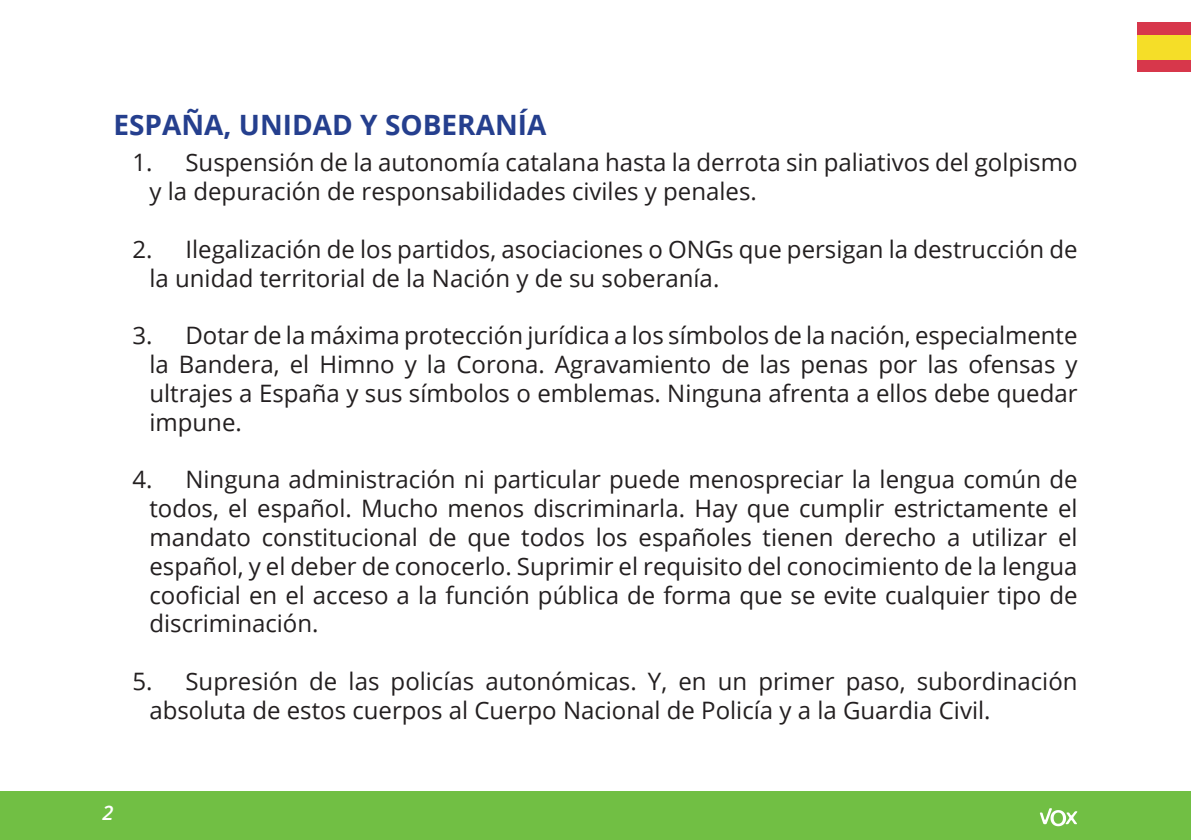
<style>
.page{position:relative;width:1191px;height:840px;background:#fff}
.page>*{position:absolute;margin:0;border:0;box-sizing:border-box;transform-origin:0 0}
.t1{font:700 28px "Open Sans";color:#253f8e}
.t2{font:24px/28.8px "Open Sans";color:#231f20}
.t3{font:italic 600 20px "Open Sans";color:#fff}
</style>
<div class="page">
<div style="left:0;top:791px;width:1191px;height:48px;background:#71bf44"></div>
<div style="left:1137px;top:23px;width:54px;height:49px;background:#d7374b"></div>
<div style="left:1137px;top:35px;width:54px;height:25px;background:#f5de28"></div>
<svg style="left:1039px;top:808px;width:38px;height:17px"></svg>
<p class="t1" style="left:113px;top:105px;width:434px">ESPAÑA, UNIDAD Y SOBERANÍA</p>
<p class="t2" style="left:149px;top:147px;width:929px;text-indent:-17px">1. Suspensión de la autonomía catalana hasta la derrota sin paliativos del golpismo y la depuración de responsabilidades civiles y penales.</p>
<p class="t2" style="left:149px;top:234px;width:929px;text-indent:-17px">2. Ilegalización de los partidos, asociaciones o ONGs que persigan la destrucción de la unidad territorial de la Nación y de su soberanía.</p>
<p class="t2" style="left:149px;top:320px;width:929px;text-align:justify;text-indent:-17px">3. Dotar de la máxima protección jurídica a los símbolos de la nación, especialmente la Bandera, el Himno y la Corona. Agravamiento de las penas por las ofensas y ultrajes a España y sus símbolos o emblemas. Ninguna afrenta a ellos debe quedar impune.</p>
<p class="t2" style="left:149px;top:464px;width:929px;text-align:justify;text-indent:-17px">4. Ninguna administración ni particular puede menospreciar la lengua común de todos, el español. Mucho menos discriminarla. Hay que cumplir estrictamente el mandato constitucional de que todos los españoles tienen derecho a utilizar el español, y el deber de conocerlo. Suprimir el requisito del conocimiento de la lengua cooficial en el acceso a la función pública de forma que se evite cualquier tipo de discriminación.</p>
<p class="t2" style="left:149px;top:666px;width:929px;text-indent:-17px">5. Supresión de las policías autonómicas. Y, en un primer paso, subordinación absoluta de estos cuerpos al Cuerpo Nacional de Policía y a la Guardia Civil.</p>
<p class="t3" style="left:102px;top:798px;width:13px">2</p>
</div>
